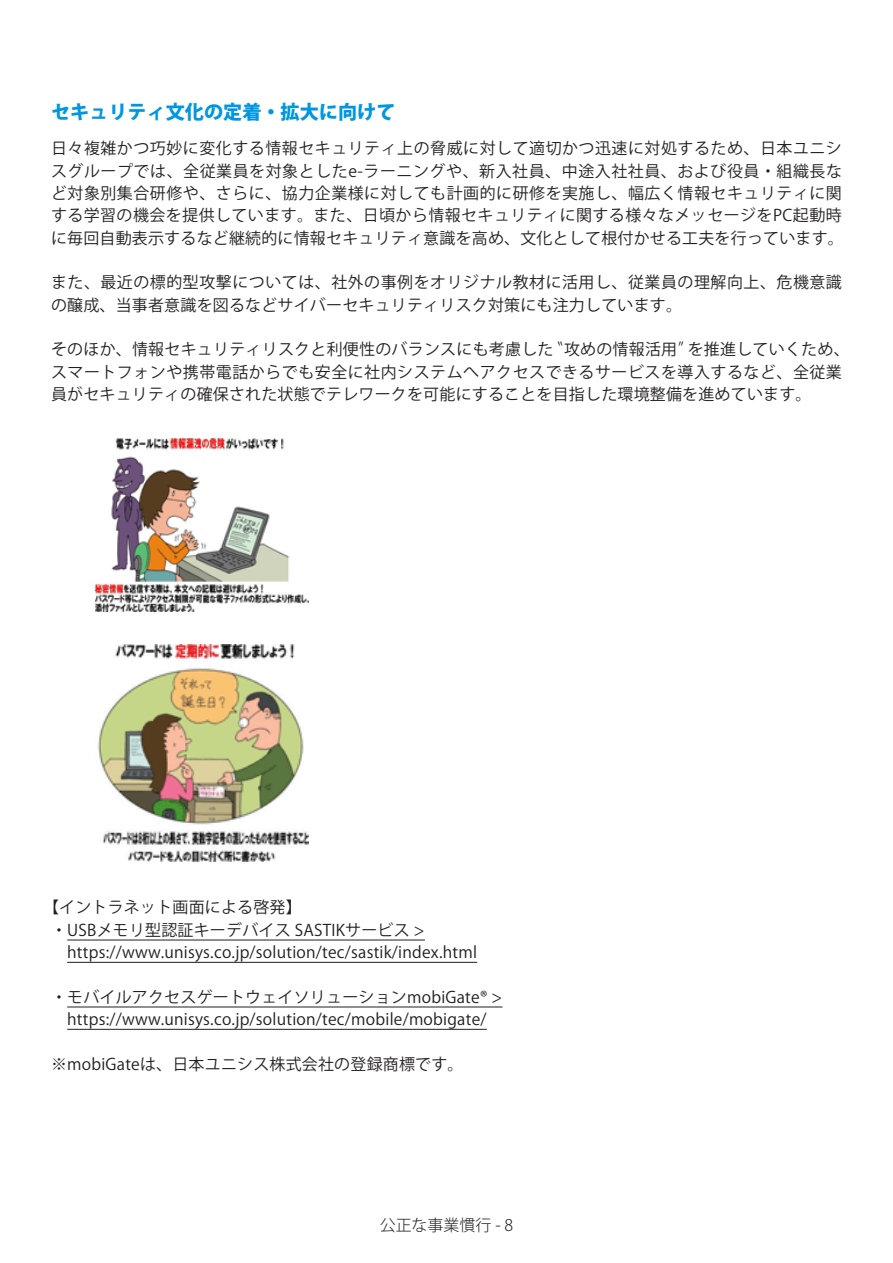
<style>
.page{position:relative;width:893px;height:1263px;background:#fff}
.page>*{position:absolute;margin:0;border:0;box-sizing:border-box;transform-origin:0 0}
.t1{font:800 19.2px "Koz Go Pro";color:#0096e0}
.t2{font:15.9px/22.4px "Koz Go Pro";letter-spacing:.015em;color:#231f20}
.t3{font:15.9px/22.4px "Koz Go Pro";letter-spacing:.035em;color:#231f20}
.t4{font:300 15.9px "Koz Go Pro";color:#231f20}
</style>
<div class="page">
<hr style="left:67px;top:940px;width:358px;height:1px;background:#231f20">
<hr style="left:67px;top:962px;width:410px;height:1px;background:#231f20">
<hr style="left:67px;top:1007px;width:435px;height:1px;background:#231f20">
<hr style="left:67px;top:1029px;width:420px;height:1px;background:#231f20">
<img style="left:96px;top:438px;width:212px;height:173px">
<img style="left:98px;top:644px;width:210px;height:217px">
<p class="t1" style="left:51px;top:99px;width:346px">セキュリティ文化の定着・拡大に向けて</p>
<p class="t3" style="left:51px;top:138px;width:794px">日々複雑かつ巧妙に変化する情報セキュリティ上の脅威に対して適切かつ迅速に対処するため、日本ユニシスグループでは、全従業員を対象としたe-ラーニングや、新入社員、中途入社社員、および役員・組織長など対象別集合研修や、さらに、協力企業様に対しても計画的に研修を実施し、幅広く情報セキュリティに関する学習の機会を提供しています。また、日頃から情報セキュリティに関する様々なメッセージをPC起動時に毎回自動表示するなど継続的に情報セキュリティ意識を高め、文化として根付かせる工夫を行っています。</p>
<p class="t3" style="left:51px;top:272px;width:792px">また、最近の標的型攻撃については、社外の事例をオリジナル教材に活用し、従業員の理解向上、危機意識の醸成、当事者意識を図るなどサイバーセキュリティリスク対策にも注力しています。</p>
<p class="t2" style="left:51px;top:339px;width:800px">そのほか、情報セキュリティリスクと利便性のバランスにも考慮した＂攻めの情報活用＂を推進していくため、スマートフォンや携帯電話からでも安全に社内システムへアクセスできるサービスを導入するなど、全従業員がセキュリティの確保された状態でテレワークを可能にすることを目指した環境整備を進めています。</p>
<p class="t2" style="left:43px;top:897px;width:260px">【イントラネット画面による啓発】</p>
<p class="t2" style="left:51px;top:919px;width:375px">・USBメモリ型認証キーデバイス SASTIKサービス &gt;</p>
<p class="t2" style="left:67px;top:941px;width:411px">https://www.unisys.co.jp/solution/tec/sastik/index.html</p>
<p class="t2" style="left:51px;top:986px;width:453px;text-align:center">・モバイルアクセスゲートウェイソリューションmobiGate® &gt; https://www.unisys.co.jp/solution/tec/mobile/mobigate/</p>
<p class="t2" style="left:51px;top:1053px;width:414px">※mobiGateは、日本ユニシス株式会社の登録商標です。</p>
<p class="t4" style="left:380px;top:1215px;width:135px">公正な事業慣行 - 8</p>
</div>
